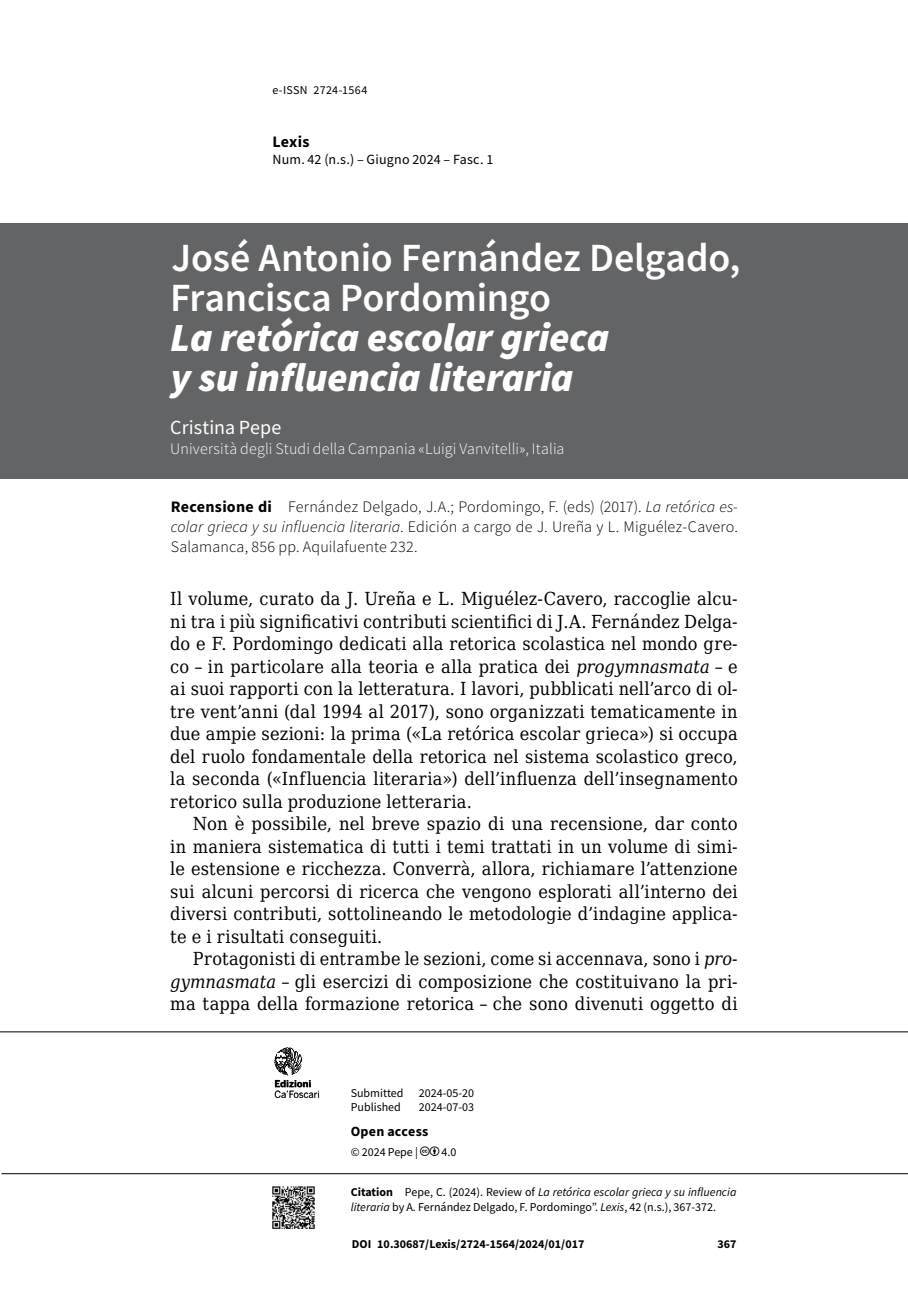
<style>
.page{position:relative;width:908px;height:1304px;background:#fff}
.page>*{position:absolute;margin:0;border:0;box-sizing:border-box;transform-origin:0 0}
.t1{font:600 40px/40px "Source Sans Pro";letter-spacing:-.005em;color:#fff}
.t2{font:italic 900 40px/40px "Source Sans Pro";letter-spacing:-.005em;color:#fff}
.t3{font:20px "Source Sans Pro";letter-spacing:.005em;color:#fff}
.t4{font:18px/22.4px "DejaVu Serif Condensed";letter-spacing:.01em;color:#000;text-align:justify}
.t5{font:300 16px/20px "Source Sans Pro";letter-spacing:.01em;color:#000;text-align:justify}
.t6{font:300 16px "Source Sans Pro";letter-spacing:.01em;color:#fff}
.t7{font:700 16px "Source Sans Pro";letter-spacing:.01em;color:#000}
.t8{font:14px "Source Sans Pro";letter-spacing:.015em;color:#000}
.t9{font:700 14px "Source Sans Pro";letter-spacing:.02em;color:#000}
.t10{font:12px/15px "Source Sans Pro";color:#000}
.t11{font:700 12px "Source Sans Pro";color:#000}
.t12{font:12px "Source Sans Pro";letter-spacing:.03em;color:#000}
.t13{font:9.6px "Benton Sans";letter-spacing:-.01em;color:#000}
.t14{font:700 9.6px "Benton Sans";color:#000}
.s1{font-weight:700}
.s2{font-style:italic}
</style>
<div class="page">
<hr style="left:2px;top:1173px;width:905px;height:1px;background:#000">
<hr style="left:0;top:1031px;width:907px;height:1px;background:#000">
<img style="left:272px;top:1187px;width:42px;height:42px">
<svg style="left:274px;top:1047px;width:45px;height:51px"></svg>
<div style="left:0;top:223px;width:907px;height:255px;background:#636466"></div>
<p class="t12" style="left:272px;top:82px;width:96px">e-ISSN 2724-1564</p>
<p class="t7" style="left:272px;top:131px;width:39px">Lexis</p>
<p class="t8" style="left:272px;top:150px;width:222px">Num. 42 (n.s.) – Giugno 2024 – Fasc. 1</p>
<h1 class="t1" style="left:170px;top:238px;width:571px">José Antonio Fernández Delgado,<br>Francisca Pordomingo</h1>
<h1 class="t2" style="left:170px;top:317px;width:440px">La retórica escolar grieca y su influencia literaria</h1>
<p class="t3" style="left:170px;top:415px;width:113px">Cristina Pepe</p>
<p class="t6" style="left:170px;top:439px;width:395px">Università degli Studi della Campania «Luigi Vanvitelli», Italia</p>
<p class="t5" style="left:171px;top:497px;width:568px"><span class="s1">Recensione di</span> Fernández Delgado, J.A.; Pordomingo, F. (eds) (2017). <span class="s2">La retórica es&shy;colar grieca y su influencia literaria</span>. Edición a cargo de J. Ureña y L. Miguélez-Cavero.<br>Salamanca, 856 pp. Aquilafuente 232.</p>
<p class="t4" style="left:170px;top:587px;width:568px">Il volume, curato da J. Ureña e L. Miguélez-Cavero, raccoglie alcu&shy;ni tra i più significativi contributi scientifici di J.A. Fernández Delga&shy;do e F. Pordomingo dedicati alla retorica scolastica nel mondo gre&shy;co – in particolare alla teoria e alla pratica dei <span class="s2">progymnasmata</span> – e ai suoi rapporti con la letteratura. I lavori, pubblicati nell’arco di ol&shy;tre vent’anni (dal 1994 al 2017), sono organizzati tematicamente in due ampie sezioni: la prima («La retórica escolar grieca») si occupa del ruolo fondamentale della retorica nel sistema scolastico greco, la seconda («Influencia literaria») dell’influenza dell’insegnamento retorico sulla produzione letteraria.</p>
<p class="t4" style="left:170px;top:812px;width:568px;text-indent:23px">Non è possibile, nel breve spazio di una recensione, dar conto in maniera sistematica di tutti i temi trattati in un volume di simi&shy;le estensione e ricchezza. Converrà, allora, richiamare l’attenzione sui alcuni percorsi di ricerca che vengono esplorati all’interno dei diversi contributi, sottolineando le metodologie d’indagine applica&shy;te e i risultati conseguiti.</p>
<p class="t4" style="left:170px;top:947px;width:568px;text-indent:23px">Protagonisti di entrambe le sezioni, come si accennava, sono i <span class="s2">pro&shy;gymnasmata</span> – gli esercizi di composizione che costituivano la pri&shy;ma tappa della formazione retorica – che sono divenuti oggetto di</p>
<p class="t14" style="left:274px;top:1078px;width:38px">Edizioni</p>
<p class="t13" style="left:274px;top:1088px;width:47px">Ca’Foscari</p>
<p class="t10" style="left:350px;top:1085px;width:54px">Submitted</p>
<p class="t10" style="left:418px;top:1085px;width:57px">2024-05-20</p>
<p class="t10" style="left:350px;top:1099px;width:52px">Published</p>
<p class="t10" style="left:418px;top:1099px;width:57px">2024-07-03</p>
<p class="t9" style="left:350px;top:1122px;width:79px">Open access</p>
<p class="t10" style="left:350px;top:1144px;width:69px">© 2024 Pepe |</p>
<p class="t10" style="left:441px;top:1144px;width:16px">4.0</p>
<p class="t10" style="left:350px;top:1184px;width:387px"><span class="s1">Citation</span> Pepe, C. (2024). Review of <span class="s2">La retórica escolar grieca y su influencia literaria</span> by A. Fernández Delgado, F. Pordomingo”. <span class="s2">Lexis</span>, 42 (n.s.), 367-372.</p>
<p class="t11" style="left:351px;top:1235px;width:234px">DOI 10.30687/Lexis/2724-1564/2024/01/017</p>
<p class="t11" style="left:717px;top:1236px;width:21px">367</p>
</div>
